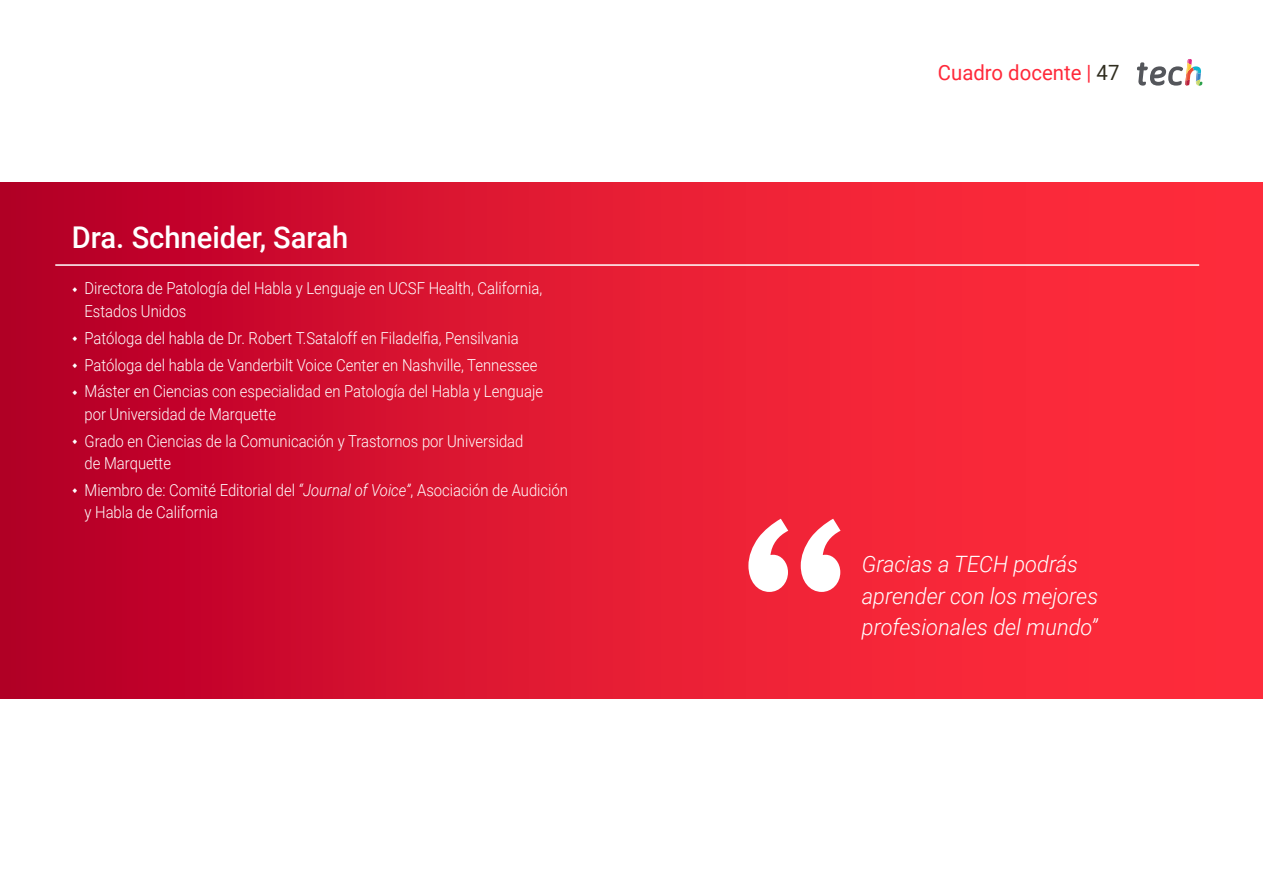
<style>
.page{position:relative;width:1263px;height:893px;background:#fff}
.page>*{position:absolute;margin:0;border:0;box-sizing:border-box;transform-origin:0 0}
.t1{font:500 30px "Roboto";color:#fff}
.t2{font:italic 300 22.5px/31.5px "Roboto";color:#fff}
.t3{font:21px "Roboto";color:#ff293a}
.t4{font:300 16.5px/26.7px "Roboto";color:#fff;scale:.9 1}
.s1{font-style:italic}
.s2{color:#312e20}
</style>
<div class="page">
<div style="left:0;top:182px;width:1263px;height:516px;background:linear-gradient(to right,#ba0028,#ff333e)"></div>
<svg style="left:748px;top:519px;width:92px;height:73px"></svg>
<hr style="left:55px;top:264px;width:1144px;height:2px;background:#fff">
<svg style="left:1137px;top:59px;width:65px;height:27px"></svg>
<svg style="left:73px;top:287px;width:4px;height:5px"></svg>
<svg style="left:73px;top:336px;width:4px;height:5px"></svg>
<svg style="left:73px;top:363px;width:4px;height:5px"></svg>
<svg style="left:73px;top:390px;width:4px;height:5px"></svg>
<svg style="left:73px;top:439px;width:4px;height:5px"></svg>
<svg style="left:73px;top:488px;width:4px;height:5px"></svg>
<h1 class="t1" style="left:72px;top:216px;width:278px">Dra. Schneider, Sarah</h1>
<p class="t4" style="left:85px;top:277px;width:510px;line-height:22.5px">Directora de Patología del Habla y Lenguaje en UCSF Health, California,<br>Estados Unidos</p>
<p class="t4" style="left:85px;top:324px;width:511px">Patóloga del habla de Dr. Robert T.Sataloff en Filadelfia, Pensilvania<br>Patóloga del habla de Vanderbilt Voice Center en Nashville, Tennessee<br>Máster en Ciencias con especialidad en Patología del Habla y Lenguaje</p>
<p class="t4" style="left:85px;top:400px;width:489px">por Universidad de Marquette<br>Grado en Ciencias de la Comunicación y Trastornos por Universidad</p>
<p class="t4" style="left:85px;top:449px;width:539px">de Marquette<br>Miembro de: Comité Editorial del <span class="s1">“Journal of Voice”</span>, Asociación de Audición</p>
<p class="t4" style="left:85px;top:498px;width:150px">y Habla de California</p>
<p class="t3" style="left:938px;top:57px;width:183px">Cuadro docente | <span class="s2">47</span></p>
<h2 class="t2" style="left:862px;top:548px;width:238px">Gracias a TECH podrás aprender con los mejores profesionales del mundo”</h2>
</div>
